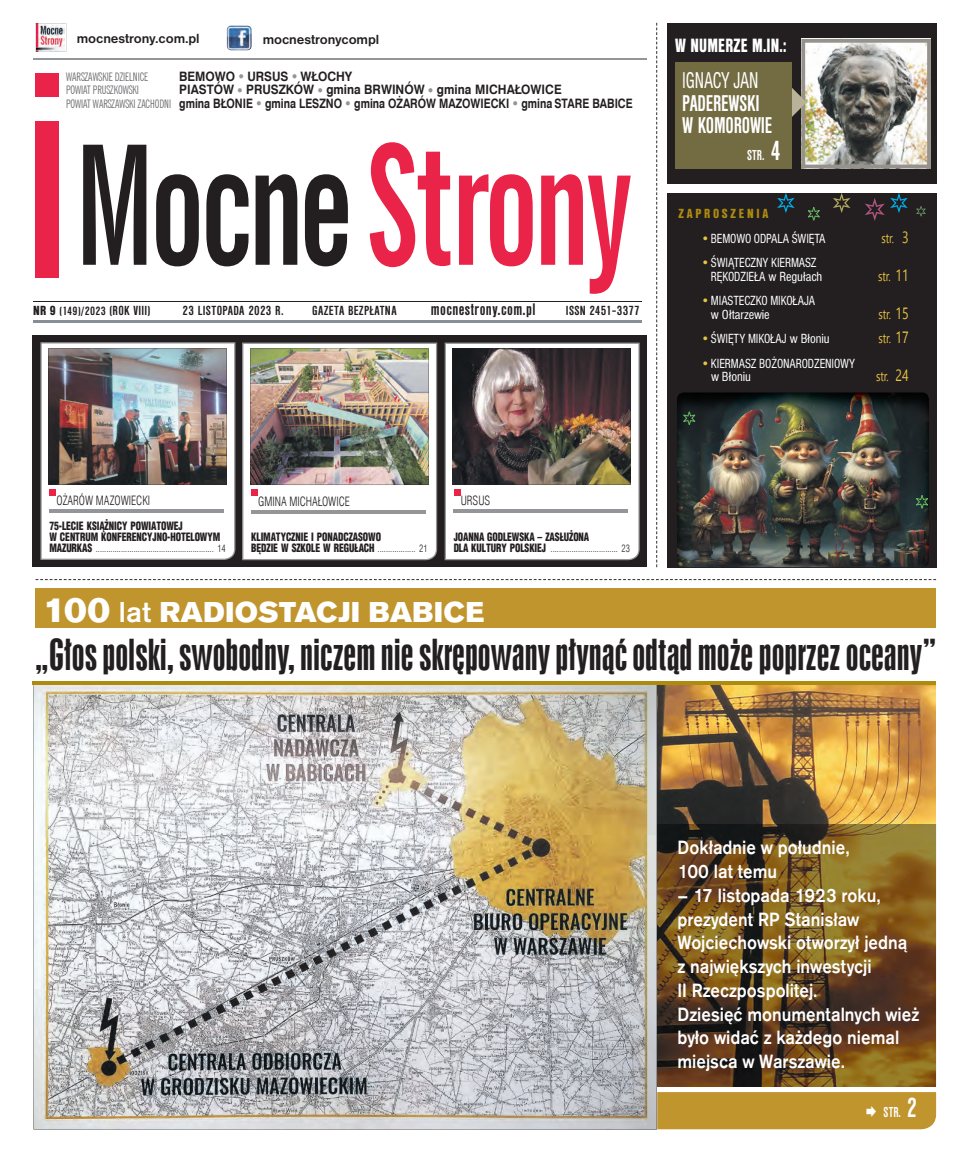
<style>
.page{position:relative;width:974px;height:1156px;background:#fff}
.page>*{position:absolute;margin:0;border:0;box-sizing:border-box;transform-origin:0 0}
.t1{font:700 extra-condensed 166px "News Gothic BT";letter-spacing:-.04em;color:#e92448;scale:.85 1}
.t2{font:40px "Swis 924 EU";color:#231f20}
.t3{font:30px "Accius TEE Ultr";letter-spacing:.01em;color:#fff}
.t4{font:700 condensed 23.75px/22.5px "Nimbus San DEE";letter-spacing:-.01em;color:#fff;scale:.88 1}
.t5{font:condensed 23.75px "Nimbus San DEE";letter-spacing:-.01em;color:#fff;scale:.75 1}
.t6{font:500 20px/23.8px "Accius TEE";color:#fff;scale:.9 1}
.t7{font:20px "Nimbus San DEE Blac Cond";letter-spacing:.01em;color:#fff;scale:.88 1}
.t8{font:700 condensed 17.5px "Nimbus San DEE";letter-spacing:.02em;color:#231f20}
.t9{font:700 condensed 15px "Nimbus San DEE";letter-spacing:.01em;color:#fff;scale:.88 1}
.t10{font:condensed 13.75px/13.8px "Nimbus San DEE";letter-spacing:-.01em;color:#fff;scale:.9 1}
.t11{font:700 condensed 13.75px "Nimbus San DEE";letter-spacing:.02em;color:#231f20}
.t12{font:700 13.75px "Nimbus San DEE";letter-spacing:-.01em;color:#231f20}
.t13{font:13.75px "Nirmala UI";letter-spacing:-.01em;color:#e9c443;scale:.75 1}
.t14{font:13.75px "Nimbus San DEE Blac Cond";letter-spacing:.2em;color:#ad8b0f}
.t15{font:700 13px/13.5px "Swiss 721 TL";color:#231f20;scale:.91 1}
.t16{font:12.5px "Swis 721 Lt Cn EU";color:#231f20;scale:.9 1}
.t17{font:700 condensed 12.5px "Nimbus San DEE";letter-spacing:.02em;color:#231f20}
.t18{font:extra-condensed 11.75px "News Gothic BT";color:#6c6d70}
.t19{font:900 11.25px/11.2px "Switzerland Cond";letter-spacing:-.01em;color:#231f20;scale:.86 1}
.t20{font:10px "Swis 721 Lt Cn EU";color:#231f20;scale:.9 1}
.s1{color:#939598}
.s2{font-family:"News Gothic BT";font-weight:400;font-stretch:extra-condensed;font-size:11.75px;color:#6c6d70}
.s3{color:#231f20}
.s4{font-family:"Nimbus San DEE Blac Cond";font-weight:400;font-stretch:normal;font-size:13.75px}
.s5{font-size:13.75px}
.s6{font-size:28.75px}
.s7{color:#e9c443}
.s8{font-size:16.25px}
.s9{font-family:"Switzerland Cond";font-weight:900;font-size:11.25px}
.s10{font-family:"Swis 721 Lt Cn EU";font-weight:400;font-size:10px}
.s11{font-size:36.25px}
.s12{font-family:"Accius TEE";font-weight:500}
</style>
<div class="page">
<svg style="left:656px;top:23px;width:1px;height:544px"></svg>
<div style="left:35px;top:121px;width:24px;height:157px;background:#e92448"></div>
<div style="left:35px;top:73px;width:24px;height:24px;background:#e92448"></div>
<hr style="left:33px;top:320px;width:608px;height:2px;background:#878e95">
<hr style="left:33px;top:301px;width:608px;height:1px;background:#231f20">
<svg style="left:36px;top:23px;width:30px;height:29px"></svg>
<img style="left:227px;top:26px;width:25px;height:24px">
<svg style="left:36px;top:579px;width:899px;height:1px"></svg>
<div style="left:32px;top:335px;width:614px;height:232px;background:#231f20"></div>
<img style="left:40px;top:342px;width:195px;height:218px">
<img style="left:444px;top:342px;width:195px;height:218px">
<img style="left:242px;top:342px;width:195px;height:218px">
<hr style="left:33px;top:58px;width:613px;height:2px;background:#939598">
<div style="left:666px;top:23px;width:269px;height:544px;background:#231f20"></div>
<img style="left:677px;top:392px;width:251px;height:175px">
<img style="left:791px;top:39px;width:139px;height:129px">
<div style="left:675px;top:62px;width:116px;height:106px;background:#736c43"></div>
<div style="left:35px;top:588px;width:900px;height:39px;background:#c1952d"></div>
<img style="left:657px;top:684px;width:278px;height:402px">
<svg style="left:34px;top:684px;width:622px;height:445px;background:#c2beb6"></svg>
<hr style="left:32px;top:681px;width:903px;height:3px;background:#ad8b0f">
<hr style="left:935px;top:824px;width:1px;height:262px;background:#999b9e">
<hr style="left:656px;top:824px;width:1px;height:262px;background:#999b9e">
<div style="left:661px;top:184px;width:278px;height:9px;background:#fff"></div>
<svg style="left:833px;top:193px;width:17px;height:20px"></svg>
<svg style="left:916px;top:206px;width:9px;height:10px"></svg>
<svg style="left:865px;top:193px;width:43px;height:28px"></svg>
<svg style="left:808px;top:207px;width:12px;height:14px"></svg>
<svg style="left:680px;top:408px;width:17px;height:20px"></svg>
<svg style="left:913px;top:492px;width:16px;height:19px"></svg>
<svg style="left:777px;top:193px;width:18px;height:20px"></svg>
<div style="left:657px;top:1092px;width:278px;height:37px;background:#c1952d"></div>
<p class="t12" style="left:77px;top:30px;width:124px">mocnestrony.com.pl</p>
<p class="t12" style="left:263px;top:32px;width:118px">mocnestronycompl</p>
<p class="t18" style="left:66px;top:70px;width:83px">WARSZAWSKIE DZIELNICE</p>
<p class="t15" style="left:179px;top:69px;width:192px">BEMOWO <span class="s1">●</span> URSUS <span class="s1">●</span> WŁOCHY</p>
<p class="t18" style="left:66px;top:83px;width:74px">POWIAT PRUSZKOWSKI</p>
<p class="t15" style="left:66px;top:83px;width:624px;text-indent:113px">PIASTÓW <span class="s1">●</span> PRUSZKÓW <span class="s1">●</span> gmina BRWINÓW <span class="s1">●</span> gmina MICHAŁOWICE<br><span class="s2">POWIAT WARSZAWSKI ZACHODNI</span> gmina BŁONIE <span class="s1">●</span> gmina LESZNO <span class="s1">●</span> gmina OŻARÓW MAZOWIECKI <span class="s1">●</span> gmina STARE BABICE</p>
<h1 class="t1" style="left:75px;top:105px;width:657px"><span class="s3">Mocne</span>Strony</h1>
<p class="t17" style="left:33px;top:304px;width:119px"><span class="s4">NR 9</span> (149)/2023 <span class="s5">(ROK VIII)</span></p>
<p class="t11" style="left:182px;top:303px;width:102px">23 LISTOPADA 2023 R.</p>
<p class="t11" style="left:312px;top:303px;width:86px">GAZETA BEZPŁATNA</p>
<p class="t8" style="left:431px;top:300px;width:106px">mocnestrony.com.pl</p>
<p class="t11" style="left:566px;top:303px;width:75px">ISSN 2451–3377</p>
<p class="t7" style="left:675px;top:34px;width:128px">W NUMERZE M.IN.:</p>
<p class="t5" style="left:682px;top:68px;width:103px">IGNACY JAN</p>
<p class="t4" style="left:682px;top:92px;width:104px">PADEREWSKI<br>W KOMOROWIE</p>
<p class="t9" style="left:747px;top:146px;width:40px">STR. <span class="s6">4</span></p>
<p class="t14" style="left:678px;top:206px;width:91px">ZAPROSZENIA</p>
<p class="t10" style="left:700px;top:231px;width:140px"><span class="s7">•</span>BEMOWO ODPALA ŚWIĘTA</p>
<p class="t13" style="left:881px;top:226px;width:38px">str. <span class="s8">3</span></p>
<p class="t10" style="left:710px;top:256px;width:125px;text-indent:-10px"><span class="s7">•</span>ŚWIĄTECZNY KIERMASZ<br>RĘKODZIEŁA w Regułach</p>
<p class="t13" style="left:878px;top:265px;width:42px">str. <span class="s8">11</span></p>
<p class="t10" style="left:710px;top:294px;width:117px;text-indent:-10px"><span class="s7">•</span>MIASTECZKO MIKOŁAJA w Ołtarzewie</p>
<p class="t13" style="left:878px;top:303px;width:42px">str. <span class="s8">15</span></p>
<p class="t10" style="left:700px;top:332px;width:144px"><span class="s7">•</span>ŚWIĘTY MIKOŁAJ w Błoniu</p>
<p class="t13" style="left:878px;top:327px;width:42px">str. <span class="s8">17</span></p>
<p class="t10" style="left:710px;top:356px;width:162px;text-indent:-10px"><span class="s7">•</span>KIERMASZ BOŻONARODZENIOWY w Błoniu</p>
<p class="t13" style="left:876px;top:365px;width:45px">str. <span class="s8">24</span></p>
<p class="t16" style="left:57px;top:493px;width:106px">OŻARÓW MAZOWIECKI</p>
<p class="t19" style="left:49px;top:519px;width:200px">75-LECIE KSIĄŻNICY POWIATOWEJ<br>W CENTRUM KONFERENCYJNO-HOTELOWYM</p>
<p class="t20" style="left:49px;top:542px;width:197px"><span class="s9">MAZURKAS</span> ........................................................ 14</p>
<p class="t16" style="left:258px;top:494px;width:103px">GMINA MICHAŁOWICE</p>
<p class="t19" style="left:251px;top:531px;width:206px">KLIMATYCZNIE I PONADCZASOWO<br>BĘDZIE W SZKOLE W REGUŁACH <span class="s10">.................. 21</span></p>
<p class="t16" style="left:460px;top:493px;width:34px">URSUS</p>
<p class="t19" style="left:453px;top:531px;width:159px">JOANNA GODLEWSKA – ZASŁUŻONA</p>
<p class="t20" style="left:453px;top:542px;width:197px"><span class="s9">DLA KULTURY POLSKIEJ</span> ................................ 23</p>
<h3 class="t3" style="left:43px;top:594px;width:443px"><span class="s11">100</span> <span class="s12">lat</span> RADIOSTACJI BABICE</h3>
<h2 class="t2" style="left:35px;top:630px;width:901px">„Głos polski, swobodny, niczem nie skrępowany płynąć odtąd może poprzez oceany”</h2>
<p class="t6" style="left:677px;top:836px;width:193px">Dokładnie w południe,<br>100 lat temu</p>
<p class="t6" style="left:677px;top:883px;width:270px">– 17 listopada 1923 roku, prezydent RP Stanisław<br>Wojciechowski otworzył jedną z największych inwestycji<br>II Rzeczpospolitej.<br>Dziesięć monumentalnych wież było widać z każdego niemal miejsca w Warszawie.</p>
<p class="t9" style="left:883px;top:1104px;width:40px">STR. <span class="s6">2</span></p>
</div>
